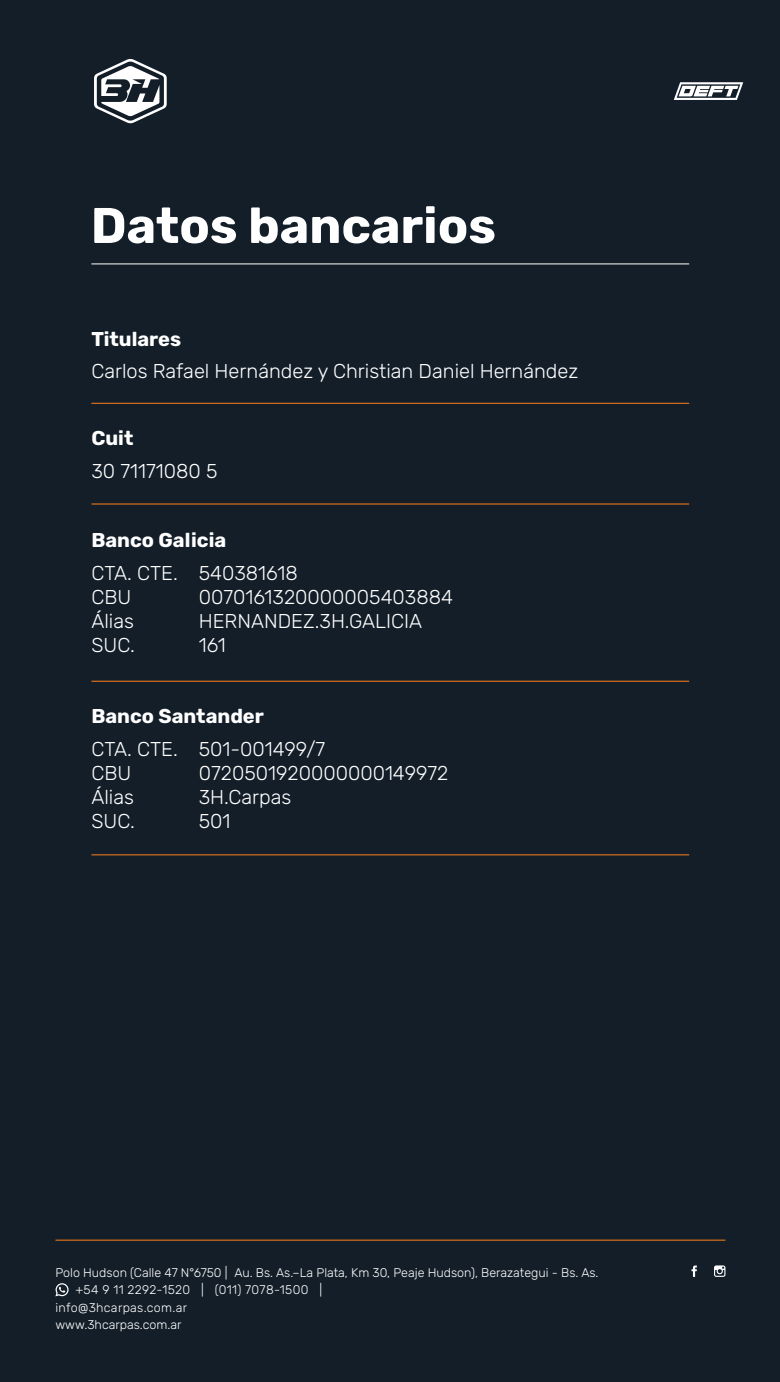
<style>
.page{position:relative;width:780px;height:1382px;background:#131e29}
.page>*{position:absolute;margin:0;border:0;box-sizing:border-box;transform-origin:0 0}
.t1{font:700 50px "Rubik";color:#fff}
.t2{font:300 20px/24px "Rubik";color:#fff}
.t3{font:700 20px "Rubik";color:#fff}
.t4{font:300 12.5px "Rubik";color:#fff}
.t5{font:300 12.5px "Rubik";letter-spacing:.025em;color:#fff}
</style>
<div class="page">
<svg style="left:94px;top:59px;width:73px;height:65px"></svg>
<hr style="left:55px;top:1240px;width:670px;height:1px;background:#ff8019">
<hr style="left:91px;top:503px;width:598px;height:1px;background:#ff8019">
<hr style="left:91px;top:403px;width:598px;height:1px;background:#ff8019">
<hr style="left:91px;top:681px;width:598px;height:1px;background:#ff8019">
<hr style="left:91px;top:854px;width:598px;height:1px;background:#ff8019">
<hr style="left:91px;top:263px;width:598px;height:1px;background:#fff">
<svg style="left:55px;top:1283px;width:14px;height:13px"></svg>
<svg style="left:691px;top:1265px;width:5px;height:12px"></svg>
<svg style="left:714px;top:1265px;width:11px;height:12px"></svg>
<svg style="left:673px;top:82px;width:70px;height:18px"></svg>
<h1 class="t1" style="left:91px;top:198px;width:406px">Datos bancarios</h1>
<p class="t3" style="left:91px;top:328px;width:91px">Titulares</p>
<p class="t2" style="left:91px;top:360px;width:488px">Carlos Rafael Hernández y Christian Daniel Hernández</p>
<p class="t3" style="left:91px;top:427px;width:43px">Cuit</p>
<p class="t2" style="left:91px;top:459px;width:127px">30 71171080 5</p>
<p class="t3" style="left:91px;top:529px;width:136px">Banco Galicia</p>
<p class="t2" style="left:91px;top:561px;width:208px">CTA. CTE. 540381618<br>CBU</p>
<p class="t2" style="left:199px;top:585px;width:256px">0070161320000005403884</p>
<p class="t2" style="left:91px;top:609px;width:44px">Álias</p>
<p class="t2" style="left:199px;top:609px;width:225px">HERNANDEZ.3H.GALICIA</p>
<p class="t2" style="left:91px;top:633px;width:45px">SUC.</p>
<p class="t2" style="left:199px;top:633px;width:29px">161</p>
<p class="t3" style="left:91px;top:705px;width:174px">Banco Santander</p>
<p class="t2" style="left:91px;top:737px;width:235px">CTA. CTE. 501-001499/7<br>CBU</p>
<p class="t2" style="left:199px;top:761px;width:251px">0720501920000000149972</p>
<p class="t2" style="left:91px;top:785px;width:44px">Álias</p>
<p class="t2" style="left:199px;top:785px;width:94px">3H.Carpas</p>
<p class="t2" style="left:91px;top:809px;width:45px">SUC.</p>
<p class="t2" style="left:199px;top:809px;width:33px">501</p>
<p class="t4" style="left:55px;top:1266px;width:544px">Polo Hudson (Calle 47 N°6750 | Au. Bs. As.–La Plata, Km 30, Peaje Hudson), Berazategui - Bs. As.</p>
<p class="t5" style="left:75px;top:1283px;width:248px">+54 9 11 2292-1520 | (011) 7078-1500 |</p>
<p class="t5" style="left:55px;top:1301px;width:133px">info@3hcarpas.com.ar</p>
<p class="t4" style="left:55px;top:1318px;width:127px">www.3hcarpas.com.ar</p>
</div>
